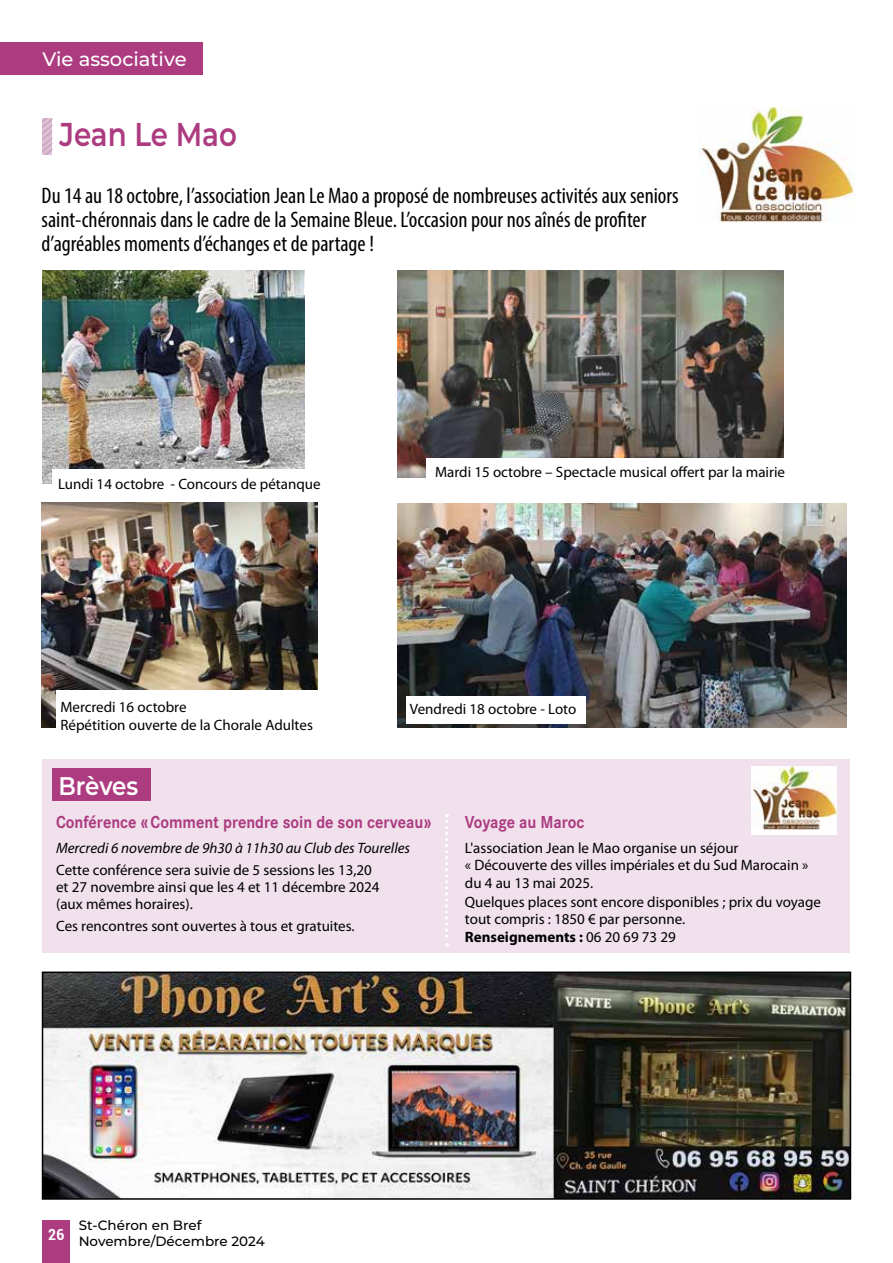
<style>
.page{position:relative;width:893px;height:1263px;background:#fff}
.page>*{position:absolute;margin:0;border:0;box-sizing:border-box;transform-origin:0 0}
.t1{font:600 33px "Montserrat";color:#ac3b80;scale:.84 1}
.t2{font:600 25.5px "Montserrat";letter-spacing:-.01em;color:#fff;scale:.9 1}
.t3{font:condensed 22.5px/24px "Myriad Pro";color:#000}
.t4{font:500 19.5px "Montserrat";color:#fff}
.t5{font:700 18px "Corporate S";color:#ac3b80;scale:.9 1}
.t6{font:700 condensed 15.3px "Roboto";color:#fff}
.t7{font:15px/17.2px "Myriad Pro";color:#000}
.t8{font:italic 15px "Myriad Pro";color:#000}
.t9{font:500 13.5px/16.2px "Montserrat";color:#000}
.s1{font-weight:700}
</style>
<div class="page">
<div style="left:43px;top:1220px;width:27px;height:43px;background:#ac3b80"></div>
<div style="left:0;top:43px;width:202px;height:32px;background:#ac3b80"></div>
<svg style="left:43px;top:118px;width:10px;height:37px"></svg>
<img style="left:699px;top:107px;width:155px;height:116px">
<img style="left:43px;top:270px;width:261px;height:213px">
<img style="left:397px;top:270px;width:387px;height:207px">
<img style="left:42px;top:503px;width:276px;height:225px">
<img style="left:397px;top:503px;width:449px;height:225px">
<div style="left:406px;top:696px;width:179px;height:27px;background:#fff"></div>
<div style="left:52px;top:470px;width:275px;height:27px;background:#fff"></div>
<div style="left:426px;top:458px;width:368px;height:28px;background:#fff"></div>
<div style="left:56px;top:691px;width:267px;height:50px;background:#fff"></div>
<img style="left:45px;top:974px;width:803px;height:223px">
<div style="left:42px;top:971px;width:809px;height:229px;border:2px solid #000"></div>
<div style="left:43px;top:759px;width:807px;height:193px;background:#f0e1ed"></div>
<div style="left:52px;top:768px;width:99px;height:32px;background:#ac3b80"></div>
<div style="left:751px;top:767px;width:86px;height:67px;background:#fff"></div>
<img style="left:752px;top:767px;width:85px;height:63px">
<svg style="left:445px;top:814px;width:3px;height:132px"></svg>
<h3 class="t4" style="left:43px;top:45px;width:146px">Vie associative</h3>
<h1 class="t1" style="left:60px;top:111px;width:213px">Jean Le Mao</h1>
<h3 class="t3" style="left:42px;top:184px;width:639px">Du 14 au 18 octobre, l’association Jean Le Mao a proposé de nombreuses activités aux seniors saint-chéronnais dans le cadre de la Semaine Bleue. L’occasion pour nos aînés de profiter d’agréables moments d’échanges et de partage !</h3>
<p class="t7" style="left:58px;top:476px;width:264px">Lundi 14 octobre - Concours de pétanque</p>
<p class="t7" style="left:60px;top:699px;width:254px;line-height:17.7px">Mercredi 16 octobre<br>Répétition ouverte de la Chorale Adultes</p>
<p class="t7" style="left:435px;top:464px;width:351px">Mardi 15 octobre – Spectacle musical offert par la mairie</p>
<p class="t7" style="left:410px;top:701px;width:168px">Vendredi 18 octobre - Loto</p>
<h2 class="t2" style="left:58px;top:767px;width:90px">Brèves</h2>
<p class="t5" style="left:56px;top:809px;width:418px">Conférence « Comment prendre soin de son cerveau»</p>
<p class="t5" style="left:465px;top:809px;width:135px">Voyage au Maroc</p>
<p class="t8" style="left:56px;top:840px;width:356px">Mercredi 6 novembre de 9h30 à 11h30 au Club des Tourelles</p>
<p class="t7" style="left:56px;top:861px;width:325px">Cette conférence sera suivie de 5 sessions les 13,20 et 27 novembre ainsi que les 4 et 11 décembre 2024 (aux mêmes horaires).</p>
<p class="t7" style="left:56px;top:917px;width:300px">Ces rencontres sont ouvertes à tous et gratuites.</p>
<p class="t7" style="left:465px;top:840px;width:345px">L'association Jean le Mao organise un séjour<br>« Découverte des villes impériales et du Sud Marocain » du 4 au 13 mai 2025.</p>
<p class="t7" style="left:465px;top:894px;width:358px">Quelques places sont encore disponibles ; prix du voyage tout compris : 1850 € par personne.<br><span class="s1">Renseignements :</span> 06 20 69 73 29</p>
<p class="t6" style="left:48px;top:1224px;width:18px">26</p>
<p class="t9" style="left:79px;top:1217px;width:188px">St-Chéron en Bref<br>Novembre/Décembre 2024</p>
</div>
